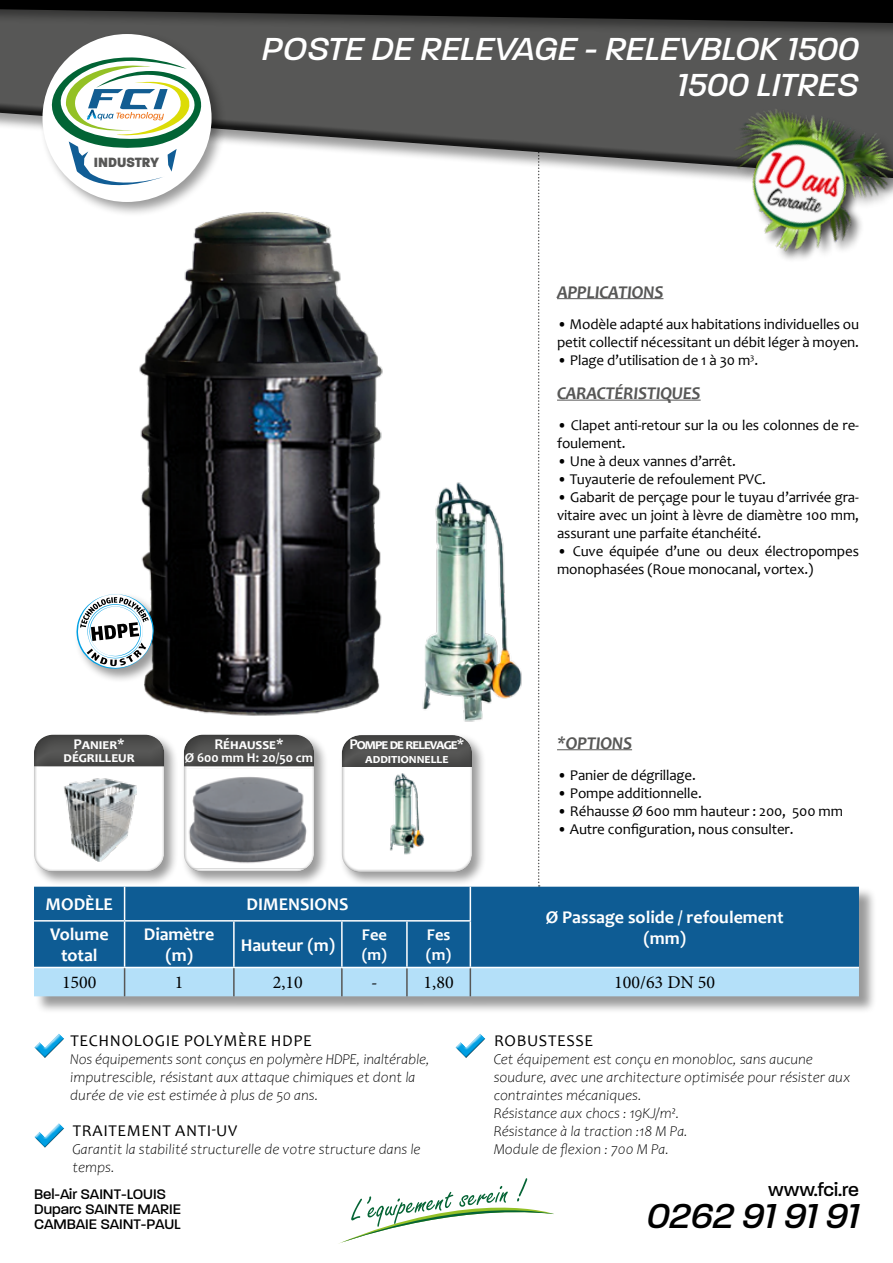
<style>
.page{position:relative;width:893px;height:1263px;background:#fff}
.page>*{position:absolute;margin:0;border:0;box-sizing:border-box;transform-origin:0 0}
.t1{font:italic 500 37.5px "Paralucent";letter-spacing:-.005em;color:#000}
.t2{font:italic 500 34.5px/36.5px "Paralucent";color:#fff;text-align:right}
.t3{font:500 19.5px "Paralucent";color:#000}
.t4{font:700 18px/21.6px "Candara";color:#fff;text-align:center}
.t5{font:italic 700 18px "Candara";letter-spacing:-.02em;color:#575756}
.t6{font:18px "Minion Pro";color:#000}
.t7{font:16.5px "Candara";letter-spacing:.04em;color:#000}
.t8{font:700 16.5px/19.8px "Candara";color:#fff}
.t9{font:15px/18px "Candara";letter-spacing:-.01em;color:#000}
.t10{font:italic 300 15px/18px "Candara";color:#000}
.t11{font:500 15px/15px "Paralucent";color:#000}
.t12{font:700 15px/13.5px "Candara";color:#fff;text-align:center}
.t13{font:700 15px "Candara";letter-spacing:-.06em;color:#fff}
.t14{font:800 14.55px "Paralucent";color:#575756;scale:.95 1}
.t15{font:700 13.5px "Candara";color:#fff}
</style>
<div class="page">
<svg style="left:538px;top:196px;width:2px;height:691px"></svg>
<img style="left:139px;top:211px;width:244px;height:505px">
<div style="left:0;top:0;width:893px;height:181px;background:#000;opacity:.75"></div>
<div style="left:39px;top:30px;width:188px;height:188px;background:#000;opacity:.4"></div>
<div style="left:42px;top:34px;width:170px;height:168px;background:#fff;border-radius:50%"></div>
<svg style="left:40px;top:46px;width:170px;height:149px"></svg>
<div style="left:0;top:0;width:893px;height:38px;background:#000;opacity:.4"></div>
<svg style="left:0;top:0;width:893px;height:23px;background:#131313"></svg>
<hr style="left:557px;top:298px;width:106px;height:1px;background:#575756">
<hr style="left:557px;top:749px;width:75px;height:1px;background:#575756">
<hr style="left:557px;top:400px;width:144px;height:1px;background:#575756">
<div style="left:35px;top:887px;width:841px;height:127px;background:#000;opacity:.4"></div>
<div style="left:34px;top:887px;width:825px;height:80px;background:#0e5c94"></div>
<hr style="left:125px;top:920px;width:109px;height:1px;background:#fff">
<hr style="left:124px;top:921px;width:1px;height:46px;background:#fff">
<hr style="left:470px;top:887px;width:1px;height:33px;background:#fff">
<hr style="left:234px;top:920px;width:108px;height:1px;background:#fff">
<hr style="left:233px;top:921px;width:2px;height:46px;background:#fff">
<hr style="left:470px;top:921px;width:1px;height:46px;background:#fff">
<svg style="left:34px;top:967px;width:825px;height:29px;background:#b6e0f7"></svg>
<hr style="left:342px;top:920px;width:65px;height:1px;background:#fff">
<hr style="left:341px;top:921px;width:2px;height:46px;background:#fff">
<hr style="left:407px;top:920px;width:64px;height:1px;background:#fff">
<hr style="left:406px;top:921px;width:2px;height:46px;background:#fff">
<hr style="left:342px;top:967px;width:65px;height:1px;background:#fff">
<hr style="left:407px;top:967px;width:63px;height:1px;background:#fff">
<hr style="left:124px;top:887px;width:1px;height:33px;background:#fff">
<hr style="left:34px;top:920px;width:91px;height:1px;background:#fff">
<div style="left:182px;top:732px;width:147px;height:153px;background:#000;opacity:.4"></div>
<div style="left:179px;top:733px;width:138px;height:140px;background:#000;opacity:.75"></div>
<div style="left:340px;top:733px;width:147px;height:153px;background:#000;opacity:.4"></div>
<div style="left:337px;top:733px;width:138px;height:140px;background:#000;opacity:.75"></div>
<svg style="left:184px;top:767px;width:130px;height:104px"></svg>
<div style="left:171px;top:724px;width:157px;height:43px;background:#000;opacity:.5"></div>
<div style="left:329px;top:724px;width:156px;height:44px;background:#000;opacity:.5"></div>
<div style="left:74px;top:592px;width:94px;height:91px;background:#000;opacity:.4"></div>
<svg style="left:75px;top:592px;width:80px;height:78px"></svg>
<img style="left:691px;top:77px;width:202px;height:183px">
<div style="left:32px;top:732px;width:147px;height:153px;background:#000;opacity:.4"></div>
<div style="left:29px;top:733px;width:139px;height:140px;background:#000;opacity:.75"></div>
<div style="left:21px;top:724px;width:157px;height:43px;background:#000;opacity:.5"></div>
<img style="left:61px;top:766px;width:75px;height:95px">
<img style="left:365px;top:772px;width:84px;height:84px">
<img style="left:347px;top:476px;width:175px;height:251px">
<div style="left:32px;top:1037px;width:35px;height:23px;background:#000;opacity:.75"></div>
<div style="left:453px;top:1037px;width:35px;height:23px;background:#000;opacity:.75"></div>
<div style="left:32px;top:1127px;width:35px;height:23px;background:#000;opacity:.75"></div>
<svg style="left:338px;top:1178px;width:216px;height:66px"></svg>
<p class="t14" style="left:94px;top:153px;width:70px">INDUSTRY</p>
<h2 class="t2" style="left:262px;top:31px;width:598px">POSTE DE RELEVAGE - RELEVBLOK 1500<br>1500 LITRES</h2>
<p class="t5" style="left:557px;top:280px;width:108px">APPLICATIONS</p>
<p class="t9" style="left:557px;top:315px;width:303px">• Modèle adapté aux habitations individuelles ou petit collectif nécessitant un débit léger à moyen.</p>
<p class="t9" style="left:557px;top:351px;width:203px">• Plage d’utilisation de 1 à 30 m<sup>3</sup>.</p>
<p class="t5" style="left:557px;top:382px;width:145px">CARACTÉRISTIQUES</p>
<p class="t9" style="left:557px;top:416px;width:303px">• Clapet anti-retour sur la ou les colonnes de re&shy;foulement.</p>
<p class="t9" style="left:557px;top:452px;width:180px">• Une à deux vannes d’arrêt.</p>
<p class="t9" style="left:557px;top:470px;width:210px">• Tuyauterie de refoulement PVC.</p>
<p class="t9" style="left:557px;top:488px;width:303px;text-align:justify">• Gabarit de perçage pour le tuyau d’arrivée gra&shy;vitaire avec un joint à lèvre de diamètre 100 mm, assurant une parfaite étanchéité.</p>
<p class="t9" style="left:557px;top:542px;width:303px">• Cuve équipée d’une ou deux électropompes monophasées (Roue monocanal, vortex.)</p>
<p class="t12" style="left:64px;top:737px;width:72px">Panier* dégrilleur</p>
<p class="t12" style="left:214px;top:737px;width:71px">Réhausse*</p>
<p class="t15" style="left:185px;top:749px;width:130px">Ø 600 mm H: 20/50 cm</p>
<p class="t13" style="left:349px;top:735px;width:116px">Pompe de relevage*</p>
<p class="t15" style="left:365px;top:750px;width:85px">additionnelle</p>
<p class="t5" style="left:557px;top:731px;width:77px">*OPTIONS</p>
<p class="t9" style="left:557px;top:766px;width:140px">• Panier de dégrillage.</p>
<p class="t9" style="left:557px;top:784px;width:146px">• Pompe additionnelle.</p>
<p class="t9" style="left:557px;top:802px;width:287px">• Réhausse Ø 600 mm hauteur : 200, 500 mm</p>
<p class="t9" style="left:557px;top:820px;width:238px">• Autre configuration, nous consulter.</p>
<p class="t4" style="left:46px;top:893px;width:69px">MODÈLE</p>
<p class="t4" style="left:246px;top:893px;width:104px">DIMENSIONS</p>
<p class="t4" style="left:546px;top:906px;width:239px">Ø Passage solide / refoulement</p>
<p class="t4" style="left:50px;top:923px;width:60px">Volume</p>
<p class="t4" style="left:643px;top:927px;width:44px">(mm)</p>
<p class="t4" style="left:61px;top:944px;width:38px">total</p>
<p class="t4" style="left:144px;top:923px;width:72px">Diamètre (m)</p>
<p class="t4" style="left:241px;top:934px;width:96px">Hauteur (m)</p>
<p class="t8" style="left:362px;top:925px;width:27px">Fee (m)</p>
<p class="t8" style="left:426px;top:925px;width:27px">Fes (m)</p>
<p class="t6" style="left:62px;top:971px;width:36px">1500</p>
<p class="t6" style="left:175px;top:971px;width:10px">1</p>
<p class="t6" style="left:273px;top:971px;width:32px">2,10</p>
<p class="t6" style="left:371px;top:971px;width:8px">-</p>
<p class="t6" style="left:424px;top:971px;width:32px">1,80</p>
<p class="t6" style="left:614px;top:971px;width:103px">100/63 DN 50</p>
<p class="t7" style="left:71px;top:1031px;width:243px">TECHNOLOGIE POLYMÈRE HDPE</p>
<p class="t10" style="left:70px;top:1051px;width:361px">Nos équipements sont conçus en polymère HDPE, inaltérable, imputrescible, résistant aux attaque chimiques et dont la durée de vie est estimée à plus de 50 ans.</p>
<p class="t7" style="left:73px;top:1120px;width:166px">TRAITEMENT ANTI-UV</p>
<p class="t10" style="left:73px;top:1140px;width:350px">Garantit la stabilité structurelle de votre structure dans le temps.</p>
<p class="t7" style="left:494px;top:1031px;width:101px">ROBUSTESSE</p>
<p class="t10" style="left:494px;top:1051px;width:358px">Cet équipement est conçu en monobloc, sans aucune soudure, avec une architecture optimisée pour résister aux contraintes mécaniques.<br>Résistance aux chocs : 19KJ/m².<br>Résistance à la traction :18 M Pa.<br>Module de flexion : 700 M Pa.</p>
<p class="t11" style="left:34px;top:1186px;width:134px">Bel-Air SAINT-LOUIS</p>
<h3 class="t3" style="left:768px;top:1178px;width:92px">www.fci.re</h3>
<p class="t11" style="left:34px;top:1201px;width:149px">Duparc SAINTE MARIE<br>CAMBAIE SAINT-PAUL</p>
<h1 class="t1" style="left:647px;top:1194px;width:214px">0262 91 91 91</h1>
</div>
